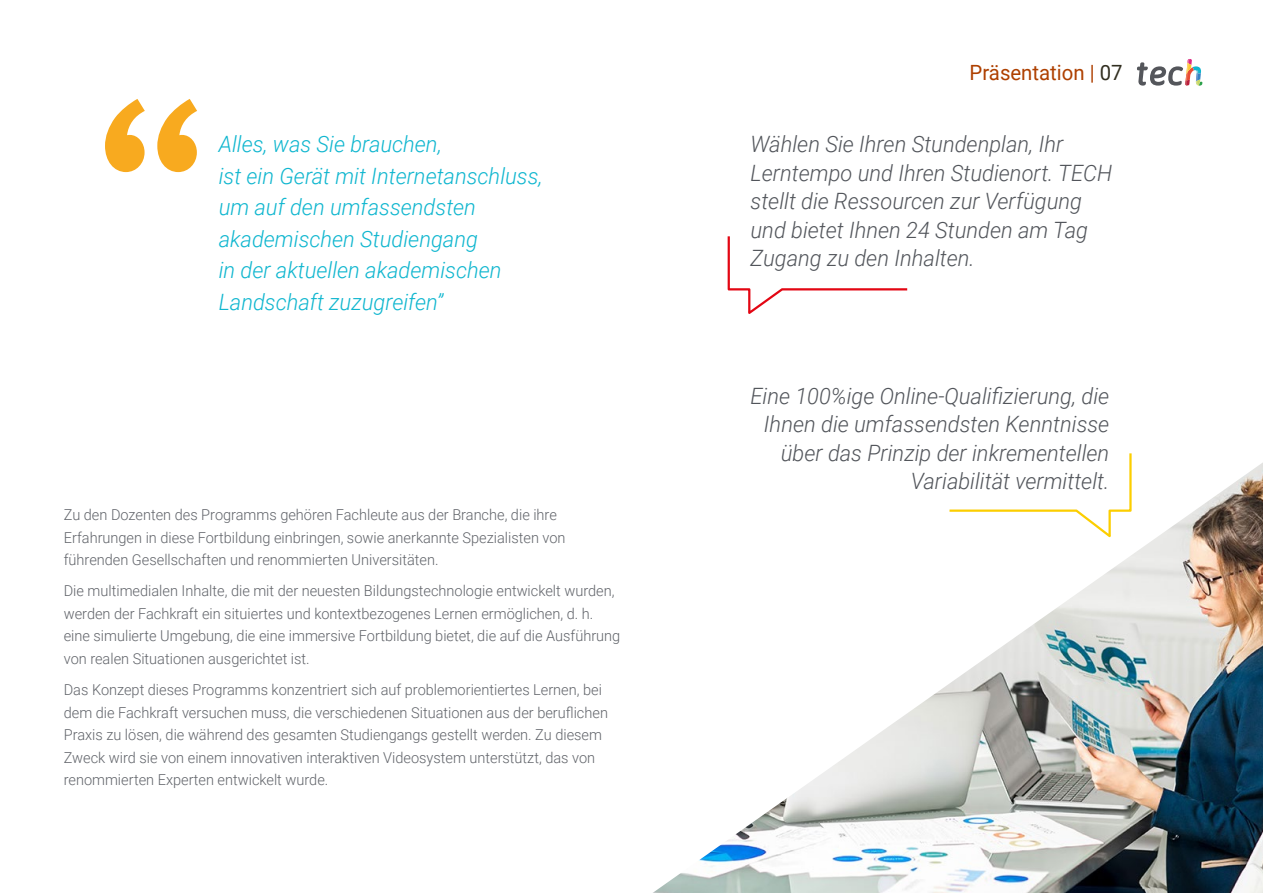
<style>
.page{position:relative;width:1263px;height:893px;background:#fff}
.page>*{position:absolute;margin:0;border:0;box-sizing:border-box;transform-origin:0 0}
.t1{font:italic 300 22.5px/28.5px "Roboto";color:#52555b;text-align:right}
.t2{font:italic 300 22.5px/31.5px "Roboto";color:#0fb6cf}
.t3{font:21px "Roboto";color:#ae4000}
.t4{font:300 15px/22.5px "Roboto";color:#61646a}
.s1{color:#312e20}
</style>
<div class="page">
<svg style="left:105px;top:99px;width:92px;height:73px"></svg>
<svg style="left:727px;top:236px;width:181px;height:78px"></svg>
<svg style="left:1137px;top:59px;width:65px;height:27px"></svg>
<img style="left:653px;top:462px;width:610px;height:431px">
<h1 class="t2" style="left:219px;top:128px;width:326px">Alles, was Sie brauchen,<br>ist ein Gerät mit Internetanschluss, um auf den umfassendsten akademischen Studiengang<br>in der aktuellen akademischen<br>Landschaft zuzugreifen”</h1>
<p class="t4" style="left:64px;top:503px;width:503px">Zu den Dozenten des Programms gehören Fachleute aus der Branche, die ihre<br>Erfahrungen in diese Fortbildung einbringen, sowie anerkannte Spezialisten von führenden Gesellschaften und renommierten Universitäten.</p>
<p class="t4" style="left:64px;top:579px;width:558px">Die multimedialen Inhalte, die mit der neuesten Bildungstechnologie entwickelt wurden, werden der Fachkraft ein situiertes und kontextbezogenes Lernen ermöglichen, d. h. eine simulierte Umgebung, die eine immersive Fortbildung bietet, die auf die Ausführung von realen Situationen ausgerichtet ist.</p>
<p class="t4" style="left:64px;top:678px;width:546px">Das Konzept dieses Programms konzentriert sich auf problemorientiertes Lernen, bei dem die Fachkraft versuchen muss, die verschiedenen Situationen aus der beruflichen Praxis zu lösen, die während des gesamten Studiengangs gestellt werden. Zu diesem Zweck wird sie von einem innovativen interaktiven Videosystem unterstützt, das von renommierten Experten entwickelt wurde.</p>
<h2 class="t3" style="left:969px;top:57px;width:155px">Präsentation | <span class="s1">07</span></h2>
<h1 class="t1" style="left:750px;top:129px;width:363px;text-align:left">Wählen Sie Ihren Stundenplan, Ihr Lerntempo und Ihren Studienort. TECH stellt die Ressourcen zur Verfügung und bietet Ihnen 24 Stunden am Tag Zugang zu den Inhalten.</h1>
<h1 class="t1" style="left:750px;top:381px;width:360px">Eine 100%ige Online-Qualifizierung, die Ihnen die umfassendsten Kenntnisse über das Prinzip der inkrementellen Variabilität vermittelt.</h1>
</div>
